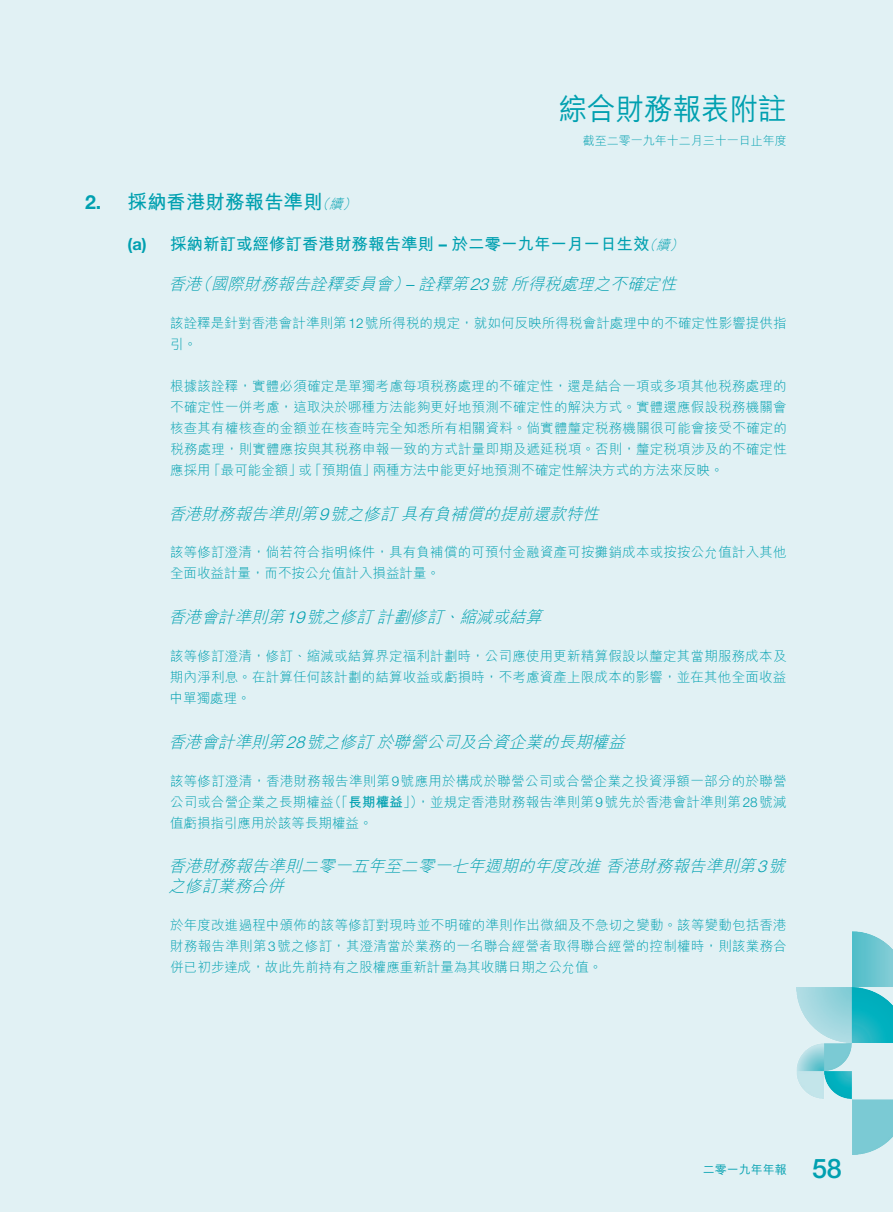
<style>
.page{position:relative;width:893px;height:1212px;background:#e1f1f4}
.page>*{position:absolute;margin:0;border:0;box-sizing:border-box;transform-origin:0 0}
.t1{font:500 30px "M Hei HK";color:#00a0b0;scale:.95 1}
.t2{font:500 27px "Helvetica Neue LT Std";color:#00a0b0}
.t3{font:700 19.5px "M Hei HK";color:#00a0b0}
.t4{font:700 19.5px "Helvetica Neue LT Std";color:#00a0b0}
.t5{font:italic 300 16.5px/19.5px "M Hei HK";color:#00a0b0}
.t6{font:700 16.5px "M Hei HK";color:#00a0b0}
.t7{font:700 16.5px "Helvetica Neue LT Std";color:#00a0b0}
.t8{font:300 13.5px/21px "M Hei HK";letter-spacing:.015em;color:#00a0b0}
.t9{font:italic 300 13.5px "M Hei HK";color:#00a0b0}
.t10{font:300 12px "M Hei HK";color:#00a0b0}
.t11{font:500 12px "M Hei HK";color:#00a0b0}
.s1{font-family:"Helvetica Neue LT Std"}
.s2{font-weight:700}
</style>
<div class="page">
<img style="left:797px;top:931px;width:96px;height:223px">
<h3 class="t4" style="left:85px;top:190px;width:18px">2.</h3>
<h3 class="t3" style="left:128px;top:187px;width:196px">採納香港財務報告準則</h3>
<p class="t9" style="left:329px;top:197px;width:19px">續</p>
<p class="t9" style="left:316px;top:197px;width:19px">（</p>
<p class="t9" style="left:343px;top:197px;width:19px">(</p>
<h1 class="t1" style="left:559px;top:88px;width:241px">綜合財務報表附註</h1>
<p class="t10" style="left:583px;top:134px;width:206px">截至二零一九年十二月三十一日止年度</p>
<p class="t7" style="left:128px;top:233px;width:21px">)a(</p>
<p class="t6" style="left:170px;top:232px;width:481px">採納新訂或經修訂香港財務報告準則 <span class="s1">–</span> 於二零一九年一月一日生效</p>
<p class="t9" style="left:656px;top:238px;width:19px">續</p>
<p class="t9" style="left:642px;top:238px;width:19px">（</p>
<p class="t9" style="left:669px;top:238px;width:19px">(</p>
<p class="t5" style="left:194px;top:274px;width:22px">（</p>
<p class="t8" style="left:170px;top:312px;width:618px">該詮釋是針對香港會計準則第<span class="s1">12</span>號所得稅的規定，就如何反映所得稅會計處理中的不確定性影響提供指引。</p>
<p class="t8" style="left:170px;top:375px;width:618px">根據該詮釋，實體必須確定是單獨考慮每項稅務處理的不確定性，還是結合一項或多項其他稅務處理的</p>
<p class="t8" style="left:170px;top:396px;width:618px">不確定性一併考慮，這取決於哪種方法能夠更好地預測不確定性的解決方式。實體還應假設稅務機關會</p>
<p class="t8" style="left:170px;top:417px;width:618px">核查其有權核查的金額並在核查時完全知悉所有相關資料。倘實體釐定稅務機關很可能會接受不確定的</p>
<p class="t8" style="left:170px;top:438px;width:618px">稅務處理，則實體應按與其稅務申報一致的方式計量即期及遞延稅項。否則，釐定稅項涉及的不確定性</p>
<p class="t8" style="left:373px;top:459px;width:352px">兩種方法中能更好地預測不確定性解決方式的方法來反映。</p>
<p class="t5" style="left:392px;top:274px;width:102px">）<span class="s1">–</span> 詮釋第<span class="s1">23</span></p>
<p class="t5" style="left:168px;top:274px;width:230px">香港國際財務報告詮釋委員會</p>
<p class="t5" style="left:490px;top:274px;width:192px">號所得稅處理之不確定性</p>
<p class="t8" style="left:170px;top:459px;width:42px">應採用</p>
<p class="t8" style="left:207px;top:459px;width:96px">「最可能金額」</p>
<p class="t8" style="left:309px;top:459px;width:69px">「預期值」</p>
<p class="t8" style="left:298px;top:459px;width:15px">或</p>
<p class="t5" style="left:168px;top:504px;width:166px">香港財務報告準則第<span class="s1">9</span></p>
<p class="t8" style="left:170px;top:542px;width:618px">該等修訂澄清，倘若符合指明條件，具有負補償的可預付金融資產可按攤銷成本或按按公允值計入其他全面收益計量，而不按公允值計入損益計量。</p>
<p class="t5" style="left:459px;top:607px;width:88px">縮減或結算</p>
<p class="t5" style="left:330px;top:504px;width:274px">號之修訂具有負補償的提前還款特性</p>
<p class="t5" style="left:168px;top:607px;width:143px">香港會計準則第<span class="s1">19</span></p>
<p class="t8" style="left:170px;top:645px;width:618px;text-align:justify">該等修訂澄清，修訂、縮減或結算界定福利計劃時，公司應使用更新精算假設以釐定其當期服務成本及期內淨利息。在計算任何該計劃的結算收益或虧損時，不考慮資產上限成本的影響，並在其他全面收益中單獨處理。</p>
<p class="t5" style="left:306px;top:732px;width:324px">號之修訂於聯營公司及合資企業的長期權益</p>
<p class="t5" style="left:306px;top:607px;width:142px">號之修訂計劃修訂</p>
<p class="t5" style="left:443px;top:607px;width:22px">、</p>
<p class="t5" style="left:168px;top:732px;width:143px">香港會計準則第<span class="s1">28</span></p>
<p class="t8" style="left:170px;top:770px;width:618px;text-align:right">該等修訂澄清，香港財務報告準則第<span class="s1">9</span>號應用於構成於聯營公司或合營企業之投資淨額一部分的於聯營，並規定香港財務報告準則第<span class="s1">9</span>號先於香港會計準則第<span class="s1">28</span>號減</p>
<p class="t8" style="left:328px;top:791px;width:97px">（「<span class="s2">長期權益</span>」）</p>
<p class="t8" style="left:170px;top:791px;width:204px">公司或合營企業之長期權益<br>值虧損指引應用於該等長期權益。</p>
<p class="t5" style="left:168px;top:856px;width:605px">香港財務報告準則二零一五年至二零一七年週期的年度改進香港財務報告準則第 <span class="s1">3</span>之修訂業務合併</p>
<p class="t8" style="left:170px;top:914px;width:618px;text-align:justify">於年度改進過程中頒佈的該等修訂對現時並不明確的準則作出微細及不急切之變動。該等變動包括香港財務報告準則第<span class="s1">3</span>號之修訂，其澄清當於業務的一名聯合經營者取得聯合經營的控制權時，則該業務合併已初步達成，故此先前持有之股權應重新計量為其收購日期之公允值。</p>
<p class="t5" style="left:768px;top:856px;width:22px">號</p>
<p class="t11" style="left:703px;top:1161px;width:86px">二零一九年年報</p>
<h2 class="t2" style="left:812px;top:1152px;width:31px">58</h2>
</div>
